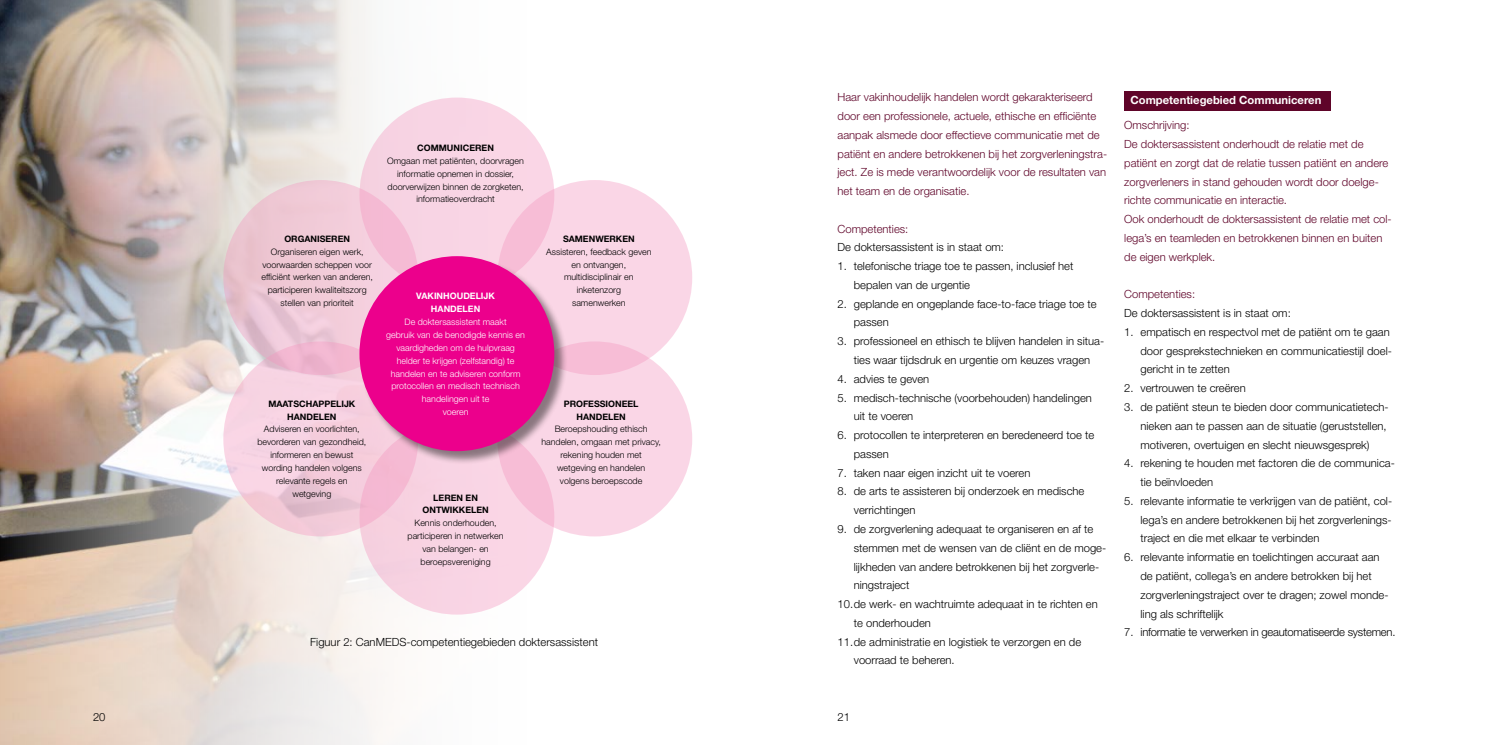
<style>
.page{position:relative;width:1489px;height:745px;background:#fff}
.page>*{position:absolute;margin:0;border:0;box-sizing:border-box;transform-origin:0 0}
.t1{font:300 11.25px/18.8px "Helvetica Neue LT Std";color:#000}
.t2{font:300 11.25px/18.8px "Helvetica Neue LT Std";color:#5f0429}
.t3{font:300 11.25px "Helvetica Neue LT Std";letter-spacing:-.02em;color:#000}
.t4{font:700 11.25px "Helvetica Neue LT Std";color:#fff}
.t5{font:300 8.88px/12.9px "Helvetica Neue LT Std";color:#000;text-align:center}
.t6{font:300 8.88px/12.9px "Helvetica Neue LT Std";color:#fff;text-align:center}
.t7{font:700 8.88px/12.9px "Helvetica Neue LT Std";color:#000;text-align:center}
.t8{font:700 8.88px/12.9px "Helvetica Neue LT Std";color:#fff;text-align:center}
</style>
<div class="page">
<img style="left:0;top:0;width:546px;height:744px">
<div style="left:1124px;top:91px;width:207px;height:19px;background:#5f0429"></div>
<div style="left:359px;top:97px;width:195px;height:195px;background:#f8d5e4;border-radius:50%"></div>
<div style="left:359px;top:419px;width:195px;height:195px;background:#f8d4e4;border-radius:50%"></div>
<div style="left:497px;top:180px;width:195px;height:195px;background:linear-gradient(to right,#f8c2d9,#fbdeeb);border-radius:50%"></div>
<svg style="left:223px;top:180px;width:195px;height:195px;background:#eec6d5"></svg>
<svg style="left:497px;top:341px;width:195px;height:195px;background:#f9d1e3"></svg>
<svg style="left:223px;top:341px;width:195px;height:195px;background:#f3cadb"></svg>
<div style="left:359px;top:256px;width:209px;height:208px;background:#000;opacity:.45"></div>
<div style="left:359px;top:256px;width:195px;height:195px;background:#ec008c;border-radius:50%"></div>
<p class="t1" style="left:93px;top:706px;width:14px">20</p>
<p class="t7" style="left:284px;top:232px;width:67px">ORGANISEREN</p>
<p class="t5" style="left:261px;top:244px;width:113px">Organiseren eigen werk, voorwaarden scheppen voor efficiënt werken van anderen, participeren kwaliteitszorg stellen van prioriteit</p>
<p class="t7" style="left:268px;top:396px;width:88px">MAATSCHAPPELIJK<br>HANDELEN</p>
<p class="t5" style="left:257px;top:422px;width:110px">Adviseren en voorlichten, bevorderen van gezondheid, informeren en bewust wording handelen volgens relevante regels en wetgeving</p>
<p class="t7" style="left:417px;top:141px;width:78px">COMMUNICEREN</p>
<p class="t5" style="left:387px;top:154px;width:138px">Omgaan met patiënten, doorvragen informatie opnemen in dossier, doorverwijzen binnen de zorgketen, informatieoverdracht</p>
<p class="t8" style="left:416px;top:289px;width:80px">VAKINHOUDELIJK<br>HANDELEN</p>
<p class="t6" style="left:386px;top:315px;width:140px">De doktersassistent maakt<br>gebruik van de benodigde kennis en vaardigheden om de hulpvraag helder te krijgen (zelfstandig) te handelen en te adviseren conform protocollen en medisch technisch handelingen uit te<br>voeren</p>
<p class="t7" style="left:422px;top:490px;width:68px">LEREN EN<br>ONTWIKKELEN</p>
<p class="t5" style="left:407px;top:516px;width:98px">Kennis onderhouden, participeren in netwerken van belangen- en beroepsvereniging</p>
<p class="t7" style="left:563px;top:232px;width:73px">SAMENWERKEN</p>
<p class="t5" style="left:546px;top:244px;width:107px">Assisteren, feedback geven en ontvangen, multidisciplinair en inketenzorg<br>samenwerken</p>
<p class="t7" style="left:563px;top:396px;width:76px">PROFESSIONEEL<br>HANDELEN</p>
<p class="t5" style="left:541px;top:422px;width:121px">Beroepshouding ethisch handelen, omgaan met privacy, rekening houden met wetgeving en handelen volgens beroepscode</p>
<p class="t1" style="left:310px;top:631px;width:289px">Figuur 2: CanMEDS-competentiegebieden doktersassistent</p>
<p class="t2" style="left:837px;top:87px;width:271px">Haar vakinhoudelijk handelen wordt gekarakteriseerd door een professionele, actuele, ethische en efficiënte aanpak alsmede door effectieve communicatie met de patiënt en andere betrokkenen bij het zorgverleningstra&shy;ject. Ze is mede verantwoordelijk voor de resultaten van het team en de organisatie.</p>
<p class="t2" style="left:837px;top:219px;width:72px">Competenties:</p>
<p class="t1" style="left:837px;top:237px;width:168px">De doktersassistent is in staat om:</p>
<p class="t1" style="left:853px;top:256px;width:221px;text-indent:-16px">1. telefonische triage toe te passen, inclusief het bepalen van de urgentie</p>
<p class="t1" style="left:853px;top:294px;width:244px;text-indent:-16px">2. geplande en ongeplande face-to-face triage toe te passen</p>
<p class="t1" style="left:837px;top:331px;width:268px;text-align:center">3. professioneel en ethisch te blijven handelen in situa&shy;ties waar tijdsdruk en urgentie om keuzes vragen</p>
<p class="t1" style="left:837px;top:369px;width:93px">4. advies te geven</p>
<p class="t1" style="left:853px;top:387px;width:239px;text-indent:-16px">5. medisch-technische (voorbehouden) handelingen uit te voeren</p>
<p class="t1" style="left:853px;top:425px;width:242px;text-indent:-16px">6. protocollen te interpreteren en beredeneerd toe te passen</p>
<p class="t1" style="left:837px;top:463px;width:194px">7. taken naar eigen inzicht uit te voeren</p>
<p class="t1" style="left:853px;top:481px;width:232px;text-indent:-16px">8. de arts te assisteren bij onderzoek en medische verrichtingen</p>
<p class="t1" style="left:837px;top:519px;width:257px">9. de zorgverlening adequaat te organiseren en af te</p>
<p class="t1" style="left:853px;top:538px;width:254px">stemmen met de wensen van de cliënt en de moge-</p>
<p class="t1" style="left:853px;top:556px;width:247px">lijkheden van andere betrokkenen bij het zorgverle-</p>
<p class="t1" style="left:853px;top:575px;width:57px">ningstraject</p>
<p class="t1" style="left:837px;top:594px;width:262px">10.de werk- en wachtruimte adequaat in te richten en</p>
<p class="t1" style="left:853px;top:613px;width:79px">te onderhouden</p>
<p class="t1" style="left:837px;top:631px;width:245px">11.de administratie en logistiek te verzorgen en de</p>
<p class="t1" style="left:853px;top:650px;width:102px">voorraad te beheren.</p>
<p class="t4" style="left:1130px;top:93px;width:192px">Competentiegebied Communiceren</p>
<p class="t2" style="left:1124px;top:116px;width:269px">Omschrijving:<br>De doktersassistent onderhoudt de relatie met de patiënt en zorgt dat de relatie tussen patiënt en andere zorgverleners in stand gehouden wordt door doelge&shy;richte communicatie en interactie.<br>Ook onderhoudt de doktersassistent de relatie met col&shy;lega’s en teamleden en betrokkenen binnen en buiten de eigen werkplek.</p>
<p class="t2" style="left:1124px;top:284px;width:72px">Competenties:</p>
<p class="t1" style="left:1124px;top:303px;width:168px">De doktersassistent is in staat om:</p>
<p class="t1" style="left:1140px;top:322px;width:253px;text-indent:-16px">1. empatisch en respectvol met de patiënt om te gaan door gesprekstechnieken en communicatiestijl doel&shy;gericht in te zetten</p>
<p class="t1" style="left:1124px;top:378px;width:123px">2. vertrouwen te creëren</p>
<p class="t1" style="left:1140px;top:397px;width:250px;text-indent:-16px">3. de patiënt steun te bieden door communicatietech&shy;nieken aan te passen aan de situatie (geruststellen, motiveren, overtuigen en slecht nieuwsgesprek)</p>
<p class="t1" style="left:1140px;top:453px;width:256px;text-indent:-16px">4. rekening te houden met factoren die de communica&shy;tie beïnvloeden</p>
<p class="t1" style="left:1140px;top:491px;width:253px;text-align:justify;text-indent:-16px">5. relevante informatie te verkrijgen van de patiënt, col&shy;lega’s en andere betrokkenen bij het zorgverlenings&shy;traject en die met elkaar te verbinden</p>
<p class="t1" style="left:1140px;top:547px;width:250px;text-indent:-16px">6. relevante informatie en toelichtingen accuraat aan de patiënt, collega’s en andere betrokken bij het zorgverleningstraject over te dragen; zowel monde&shy;ling als schriftelijk</p>
<p class="t3" style="left:1124px;top:625px;width:273px">7. informatie te verwerken in geautomatiseerde systemen.</p>
<p class="t1" style="left:837px;top:706px;width:14px">21</p>
</div>
